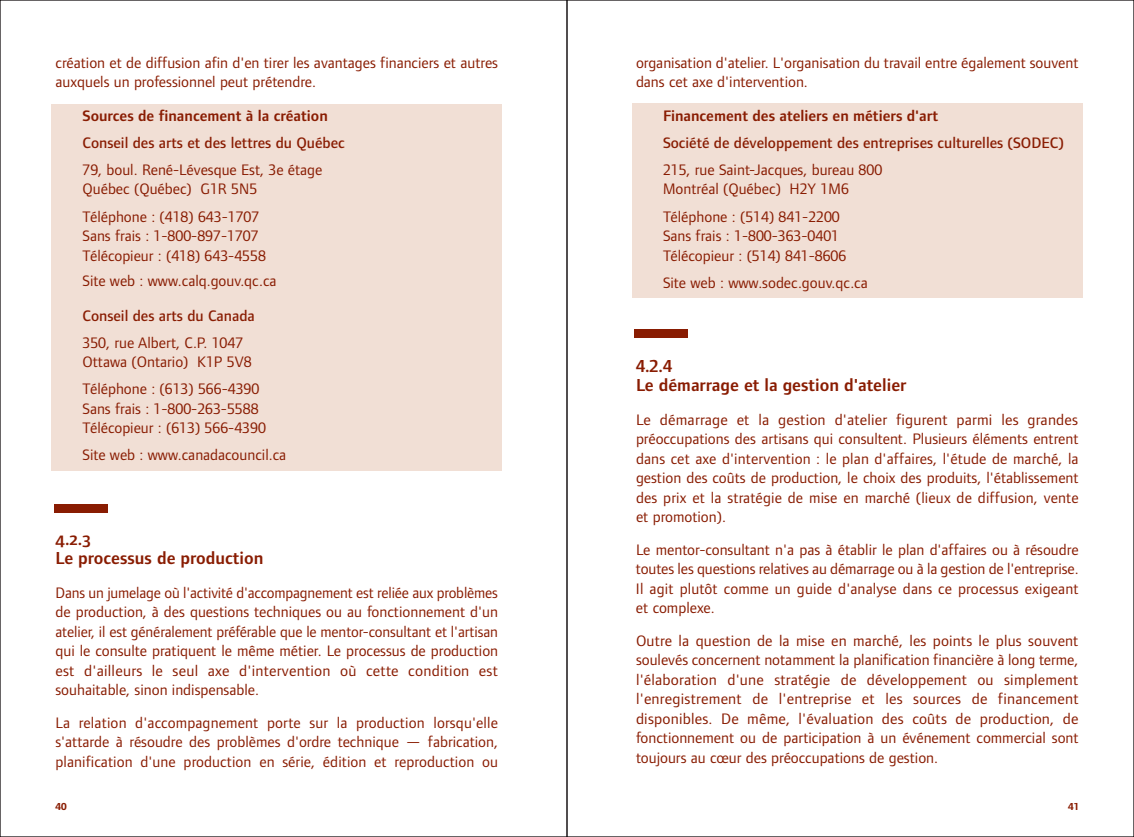
<style>
.page{position:relative;width:1134px;height:837px;background:#fff}
.page>*{position:absolute;margin:0;border:0;box-sizing:border-box;transform-origin:0 0}
.t1{font:600 18px/19.5px "Foundry Form Sans";color:#891c02}
.t2{font:18px "Foundry Form Sans Demi SC";color:#891c02}
.t3{font:15.75px/19.5px "Foundry Form Sans";color:#891c02}
.t4{font:500 15.75px "Foundry Form Sans";color:#891c02}
.t5{font:600 15.75px "Foundry Form Sans";color:#891c02}
.t6{font:700 10.5px "Foundry Form Sans";color:#891c02}
</style>
<div class="page">
<div style="left:632px;top:103px;width:451px;height:195px;background:#f1dfd5"></div>
<div style="left:51px;top:104px;width:451px;height:367px;background:#f1dfd5"></div>
<div style="left:54px;top:504px;width:54px;height:9px;background:#891c02"></div>
<div style="left:634px;top:329px;width:54px;height:8px;background:#891c02"></div>
<p class="t3" style="left:56px;top:54px;width:444px">création et de diffusion afin d'en tirer les avantages financiers et autres auxquels un professionnel peut prétendre.</p>
<p class="t5" style="left:82px;top:110px;width:247px">Sources de financement à la création</p>
<p class="t4" style="left:82px;top:137px;width:264px">Conseil des arts et des lettres du Québec</p>
<p class="t3" style="left:82px;top:161px;width:241px">79, boul. René-Lévesque Est, 3e étage<br>Québec (Québec) G1R 5N5</p>
<p class="t3" style="left:82px;top:208px;width:185px">Téléphone : (418) 643-1707<br>Sans frais : 1-800-897-1707<br>Télécopieur : (418) 643-4558</p>
<p class="t3" style="left:82px;top:272px;width:196px">Site web : www.calq.gouv.qc.ca</p>
<p class="t4" style="left:82px;top:310px;width:174px">Conseil des arts du Canada</p>
<p class="t3" style="left:82px;top:334px;width:171px">350, rue Albert, C.P. 1047<br>Ottawa (Ontario) K1P 5V8</p>
<p class="t3" style="left:82px;top:381px;width:185px">Téléphone : (613) 566-4390<br>Sans frais : 1-800-263-5588<br>Télécopieur : (613) 566-4390</p>
<p class="t3" style="left:82px;top:447px;width:205px">Site web : www.canadacouncil.ca</p>
<p class="t2" style="left:56px;top:528px;width:37px">4.2.3</p>
<p class="t1" style="left:56px;top:550px;width:209px">Le processus de production</p>
<p class="t3" style="left:56px;top:584px;width:444px;text-align:justify">Dans un jumelage où l'activité d'accompagnement est reliée aux problèmes de production, à des questions techniques ou au fonctionnement d'un atelier, il est généralement préférable que le mentor-consultant et l'artisan qui le consulte pratiquent le même métier. Le processus de production est d'ailleurs le seul axe d'intervention où cette condition est souhaitable, sinon indispensable.</p>
<p class="t3" style="left:56px;top:714px;width:444px;text-align:justify">La relation d'accompagnement porte sur la production lorsqu'elle s'attarde à résoudre des problèmes d'ordre technique — fabrication, planification d'une production en série, édition et reproduction ou</p>
<p class="t6" style="left:56px;top:803px;width:13px">40</p>
<p class="t3" style="left:636px;top:54px;width:444px">organisation d'atelier. L'organisation du travail entre également souvent dans cet axe d'intervention.</p>
<p class="t5" style="left:663px;top:110px;width:277px">Financement des ateliers en métiers d'art</p>
<p class="t4" style="left:663px;top:137px;width:402px">Société de développement des entreprises culturelles (SODEC)</p>
<p class="t3" style="left:663px;top:161px;width:221px">215, rue Saint-Jacques, bureau 800<br>Montréal (Québec) H2Y 1M6</p>
<p class="t3" style="left:663px;top:208px;width:185px">Téléphone : (514) 841-2200<br>Sans frais : 1-800-363-0401<br>Télécopieur : (514) 841-8606</p>
<p class="t3" style="left:663px;top:274px;width:206px">Site web : www.sodec.gouv.qc.ca</p>
<p class="t1" style="left:636px;top:358px;width:272px">4.2.4<br>Le démarrage et la gestion d'atelier</p>
<p class="t3" style="left:636px;top:411px;width:444px;text-align:justify">Le démarrage et la gestion d'atelier figurent parmi les grandes préoccupations des artisans qui consultent. Plusieurs éléments entrent dans cet axe d'intervention : le plan d'affaires, l'étude de marché, la gestion des coûts de production, le choix des produits, l'établissement des prix et la stratégie de mise en marché (lieux de diffusion, vente et promotion).</p>
<p class="t3" style="left:636px;top:541px;width:444px;text-align:justify">Le mentor-consultant n'a pas à établir le plan d'affaires ou à résoudre toutes les questions relatives au démarrage ou à la gestion de l'entreprise.<br>Il agit plutôt comme un guide d'analyse dans ce processus exigeant et complexe.</p>
<p class="t3" style="left:636px;top:632px;width:444px;text-align:justify">Outre la question de la mise en marché, les points le plus souvent soulevés concernent notamment la planification financière à long terme, l'élaboration d'une stratégie de développement ou simplement l'enregistrement de l'entreprise et les sources de financement disponibles. De même, l'évaluation des coûts de production, de fonctionnement ou de participation à un événement commercial sont toujours au cœur des préoccupations de gestion.</p>
<p class="t6" style="left:1068px;top:803px;width:13px">41</p>
</div>
